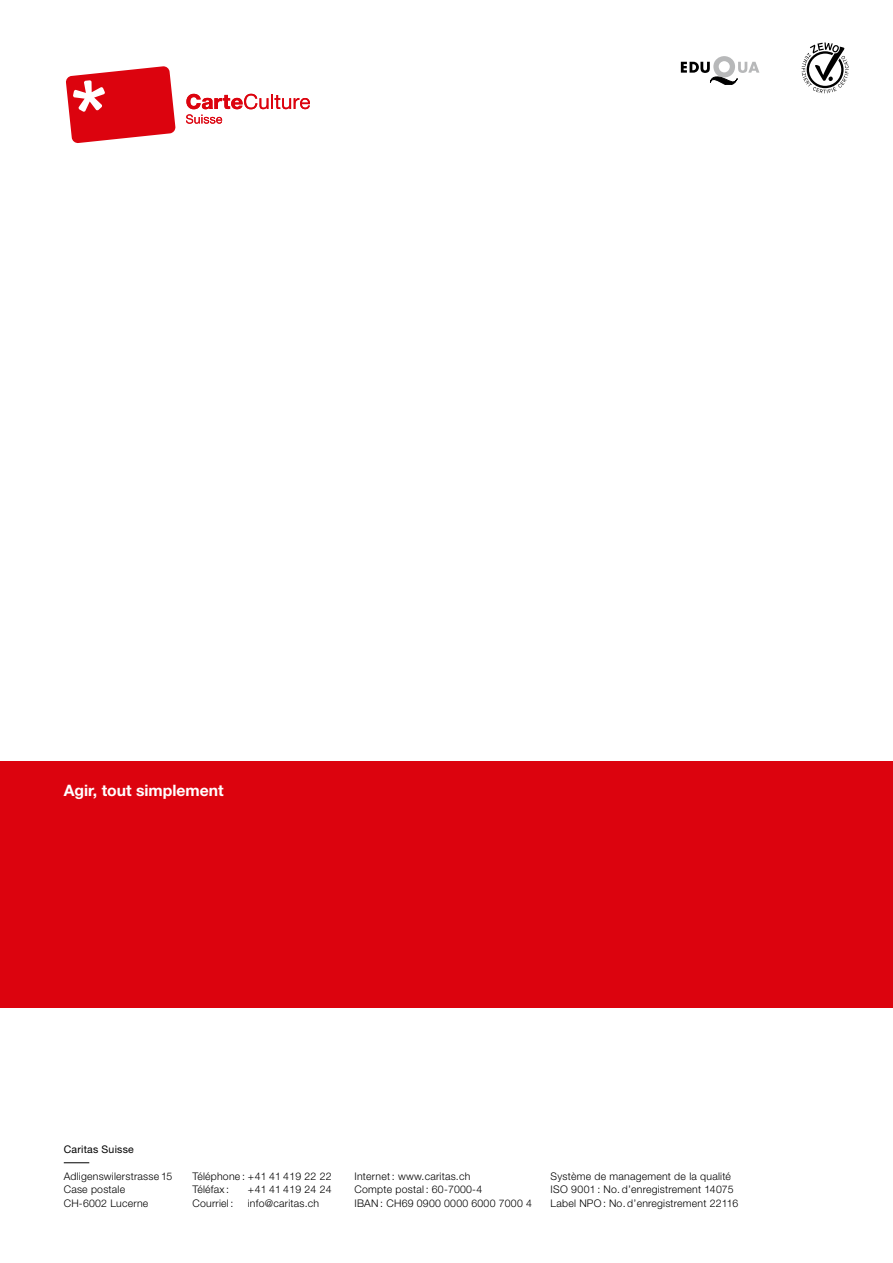
<style>
.page{position:relative;width:893px;height:1263px;background:#fff}
.page>*{position:absolute;margin:0;border:0;box-sizing:border-box;transform-origin:0 0}
.t1{font:700 15.75px "Helvetica Neue LT Std";color:#fff}
.t2{font:300 10.5px/13.5px "Helvetica Neue LT Std";letter-spacing:.02em;color:#000}
.t3{font:10.5px "Helvetica Neue LT Std";letter-spacing:.02em;color:#000}
</style>
<div class="page">
<div style="left:0;top:761px;width:893px;height:247px;background:#dc030e"></div>
<svg style="left:64px;top:1162px;width:25px;height:1px"></svg>
<svg style="left:66px;top:66px;width:244px;height:77px"></svg>
<svg style="left:801px;top:43px;width:48px;height:50px"></svg>
<svg style="left:681px;top:56px;width:78px;height:29px"></svg>
<h1 class="t1" style="left:64px;top:780px;width:162px">Agir, tout simplement</h1>
<p class="t3" style="left:64px;top:1143px;width:72px">Caritas Suisse</p>
<p class="t2" style="left:64px;top:1169px;width:110px">Adligenswilerstrasse 15<br>Case postale<br>CH-6002 Lucerne</p>
<p class="t2" style="left:193px;top:1169px;width:141px">Téléphone : +41 41 419 22 22<br>Téléfax :</p>
<p class="t2" style="left:248px;top:1182px;width:85px">+41 41 419 24 24</p>
<p class="t2" style="left:193px;top:1196px;width:42px">Courriel :</p>
<p class="t2" style="left:248px;top:1196px;width:73px">info@caritas.ch</p>
<p class="t2" style="left:354px;top:1169px;width:179px">Internet : www.caritas.ch<br>Compte postal : 60-7000-4<br>IBAN : CH69 0900 0000 6000 7000 4</p>
<p class="t2" style="left:551px;top:1169px;width:189px">Système de management de la qualité<br>ISO 9001 : No. d’enregistrement 14075<br>Label NPO : No. d’enregistrement 22116</p>
</div>
